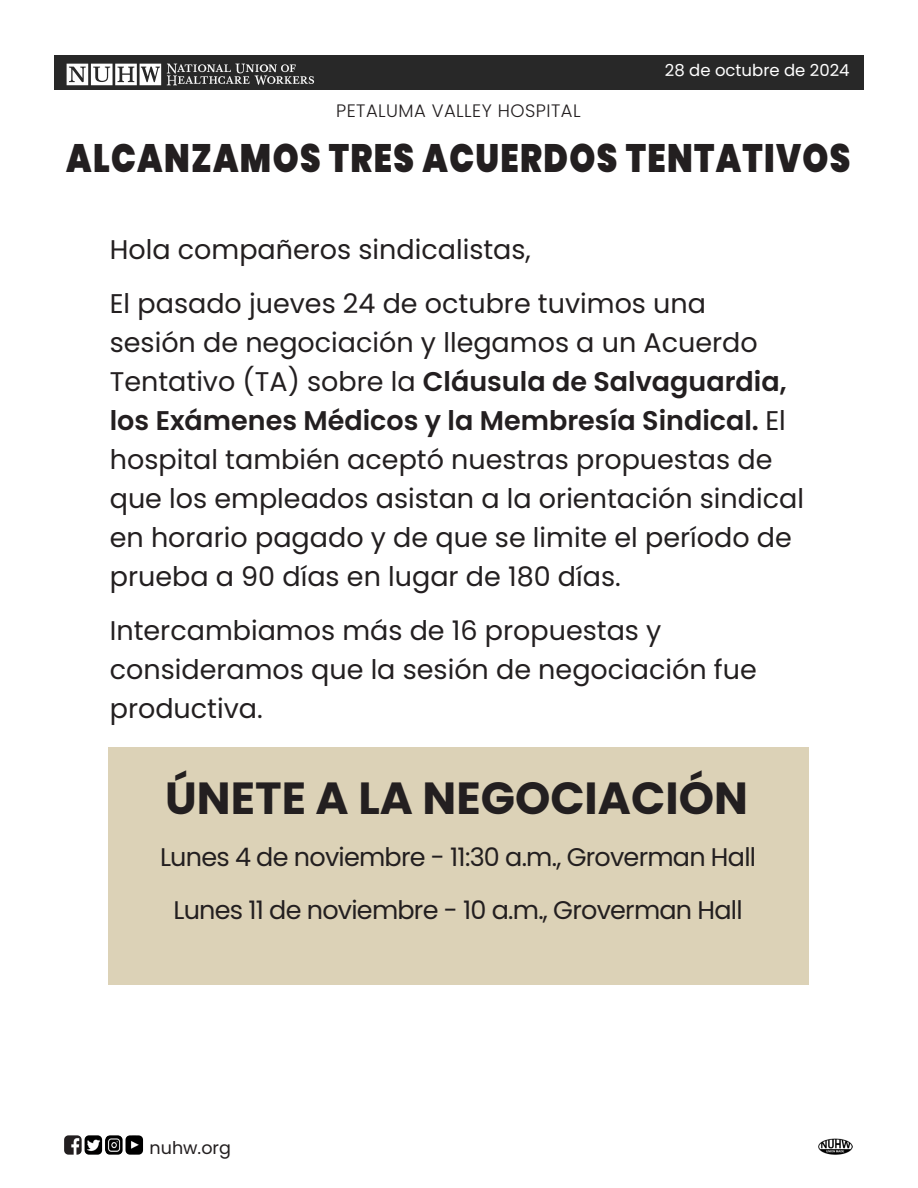
<style>
.page{position:relative;width:918px;height:1188px;background:#fff}
.page>*{position:absolute;margin:0;border:0;box-sizing:border-box;transform-origin:0 0}
.t1{font:700 45px "Poppins";color:#231f20}
.t2{font:900 39.6px "Poppins";letter-spacing:.04em;color:#231f20;scale:.83 1}
.t3{font:27px/39px "Poppins";color:#231f20}
.t4{font:25.5px "Poppins";letter-spacing:-.03em;color:#231f20}
.t5{font:300 18px "Poppins";letter-spacing:.025em;color:#231f20}
.t6{font:17.55px "Poppins";color:#231f20}
.t7{font:16.5px "Poppins";color:#fff}
.s1{font-weight:600}
</style>
<div class="page">
<div style="left:54px;top:55px;width:810px;height:35px;background:#282828"></div>
<img style="left:64px;top:1135px;width:18px;height:20px">
<img style="left:85px;top:1135px;width:17px;height:20px">
<img style="left:105px;top:1135px;width:18px;height:20px">
<img style="left:126px;top:1135px;width:17px;height:20px">
<img style="left:819px;top:1138px;width:34px;height:17px">
<div style="left:108px;top:748px;width:700px;height:237px;background:#dcd2b7"></div>
<svg style="left:167px;top:64px;width:147px;height:21px"></svg>
<svg style="left:67px;top:64px;width:94px;height:21px"></svg>
<p class="t7" style="left:665px;top:61px;width:186px">28 de octubre de 2024</p>
<p class="t5" style="left:336px;top:100px;width:246px">PETALUMA VALLEY HOSPITAL</p>
<p class="t2" style="left:66px;top:135px;width:947px">ALCANZAMOS TRES ACUERDOS TENTATIVOS</p>
<p class="t3" style="left:110px;top:230px;width:423px">Hola compañeros sindicalistas,</p>
<p class="t3" style="left:110px;top:284px;width:696px">El pasado jueves 24 de octubre tuvimos una<br>sesión de negociación y llegamos a un Acuerdo Tentativo (TA) sobre la <span class="s1">Cláusula de Salvaguardia, los Exámenes Médicos y la Membresía Sindical.</span> El hospital también aceptó nuestras propuestas de que los empleados asistan a la orientación sindical en horario pagado y de que se limite el período de prueba a 90 días en lugar de 180 días.</p>
<p class="t3" style="left:110px;top:611px;width:649px">Intercambiamos más de 16 propuestas y consideramos que la sesión de negociación fue productiva.</p>
<p class="t1" style="left:165px;top:772px;width:584px">ÚNETE A LA NEGOCIACIÓN</p>
<p class="t4" style="left:160px;top:843px;width:598px">Lunes 4 de noviembre - 11:30 a.m., Groverman Hall</p>
<p class="t4" style="left:173px;top:895px;width:571px">Lunes 11 de noviembre - 10 a.m., Groverman Hall</p>
<p class="t6" style="left:150px;top:1138px;width:83px">nuhw.org</p>
</div>
